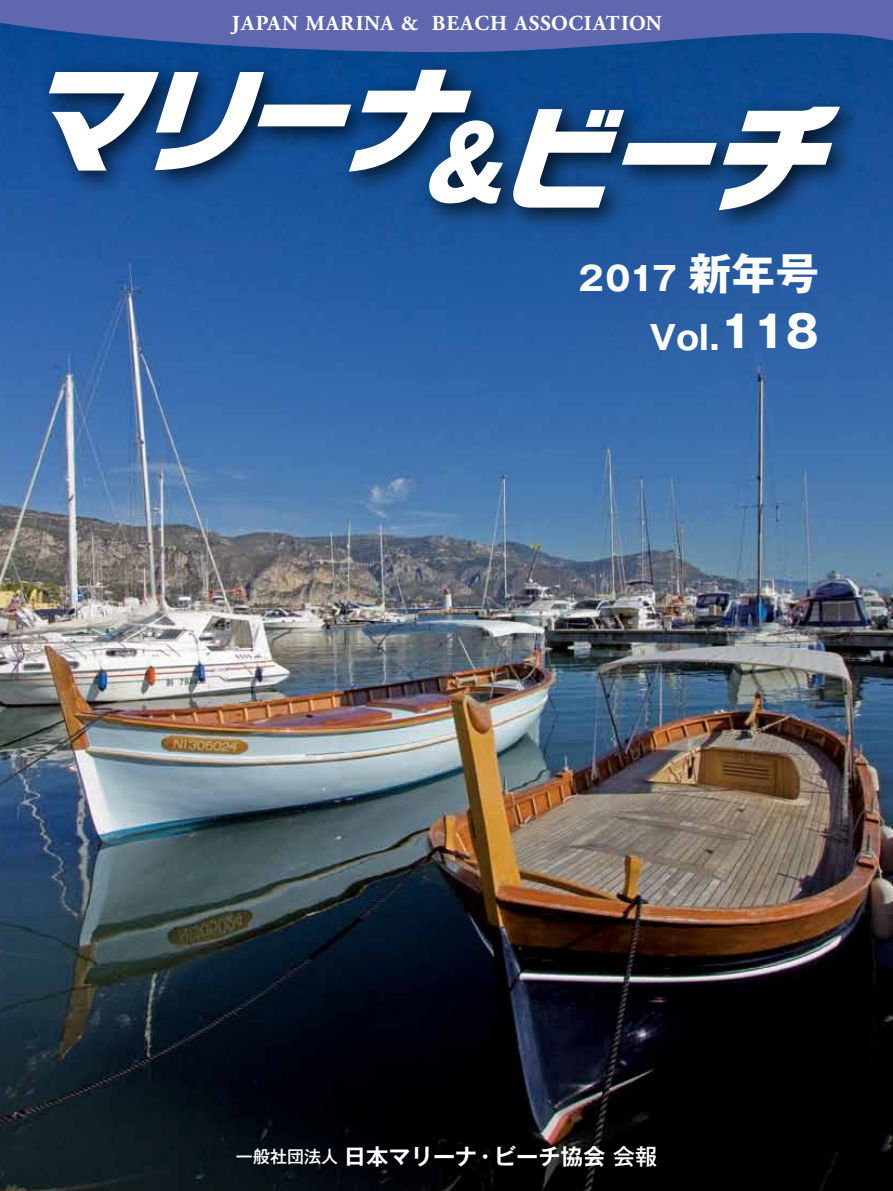
<style>
.page{position:relative;width:893px;height:1191px;background:#fff}
.page>*{position:absolute;margin:0;border:0;box-sizing:border-box;transform-origin:0 0}
.t1{font:700 33px "Gothic MB101 Pro";color:#fff}
.t2{font:700 22.35px "Gothic MB101 Pro De";color:#fff}
.t3{font:700 21.3px "Adobe Garamond Pro";letter-spacing:.05em;color:#fff}
.s1{font-size:43.65px}
.s2{font-family:"Gothic MB101 Pro";font-weight:500;font-size:16.95px}
.s3{font-family:"Gothic MB101 Pro";font-weight:500}
</style>
<div class="page">
<img style="left:0;top:52px;width:893px;height:1139px">
<svg style="left:0;top:0;width:893px;height:52px;background:#4f61a8"></svg>
<img style="left:30px;top:51px;width:842px;height:191px">
<svg style="left:509px;top:107px;width:331px;height:103px"></svg>
<svg style="left:49px;top:70px;width:454px;height:135px"></svg>
<p class="t3" style="left:232px;top:11px;width:431px">JAPAN MARINA &amp; BEACH ASSOCIATION</p>
<h1 class="t1" style="left:578px;top:251px;width:242px">2017 <span class="s1">新年号</span></h1>
<h1 class="t1" style="left:649px;top:310px;width:171px">Vol.<span class="s1">118</span></h1>
<p class="t2" style="left:236px;top:1138px;width:423px"><span class="s2">一般社団法人</span> 日本マリーナ・ビーチ協会 <span class="s3">会報</span></p>
</div>
